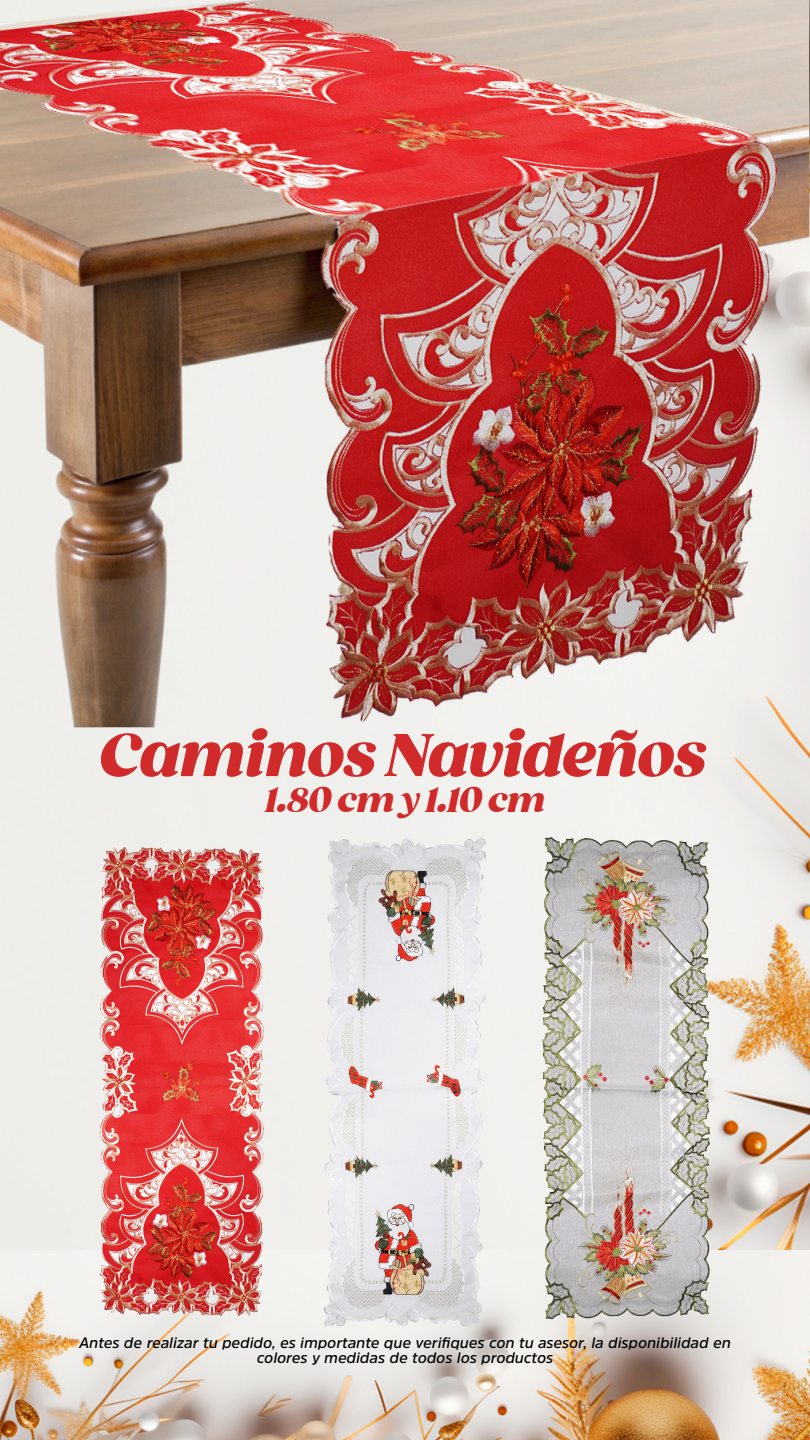
<style>
.page{position:relative;width:810px;height:1440px;background:#fff}
.page>*{position:absolute;margin:0;border:0;box-sizing:border-box;transform-origin:0 0}
.t1{font:italic 800 58.05px "Gazpacho";color:#d02a2a}
.t2{font:italic 800 33.75px "Gazpacho";color:#d02a2a}
.t3{font:italic 600 15.08px/15px "Amsi Pro";color:#000;text-align:center}
</style>
<div class="page">
<img style="left:0;top:1343px;width:810px;height:97px">
<div style="left:0;top:727px;width:810px;height:93px;background:#f0efeb"></div>
<img style="left:0;top:0;width:810px;height:727px">
<img style="left:444px;top:820px;width:366px;height:523px">
<img style="left:0;top:820px;width:444px;height:523px">
<h1 class="t1" style="left:100px;top:720px;width:608px">Caminos Navideños</h1>
<h2 class="t2" style="left:266px;top:779px;width:281px">1.80 cm y 1.10 cm</h2>
<p class="t3" style="left:79px;top:1335px;width:653px">Antes de realizar tu pedido, es importante que verifiques con tu asesor, la disponibilidad en colores y medidas de todos los productos</p>
</div>
